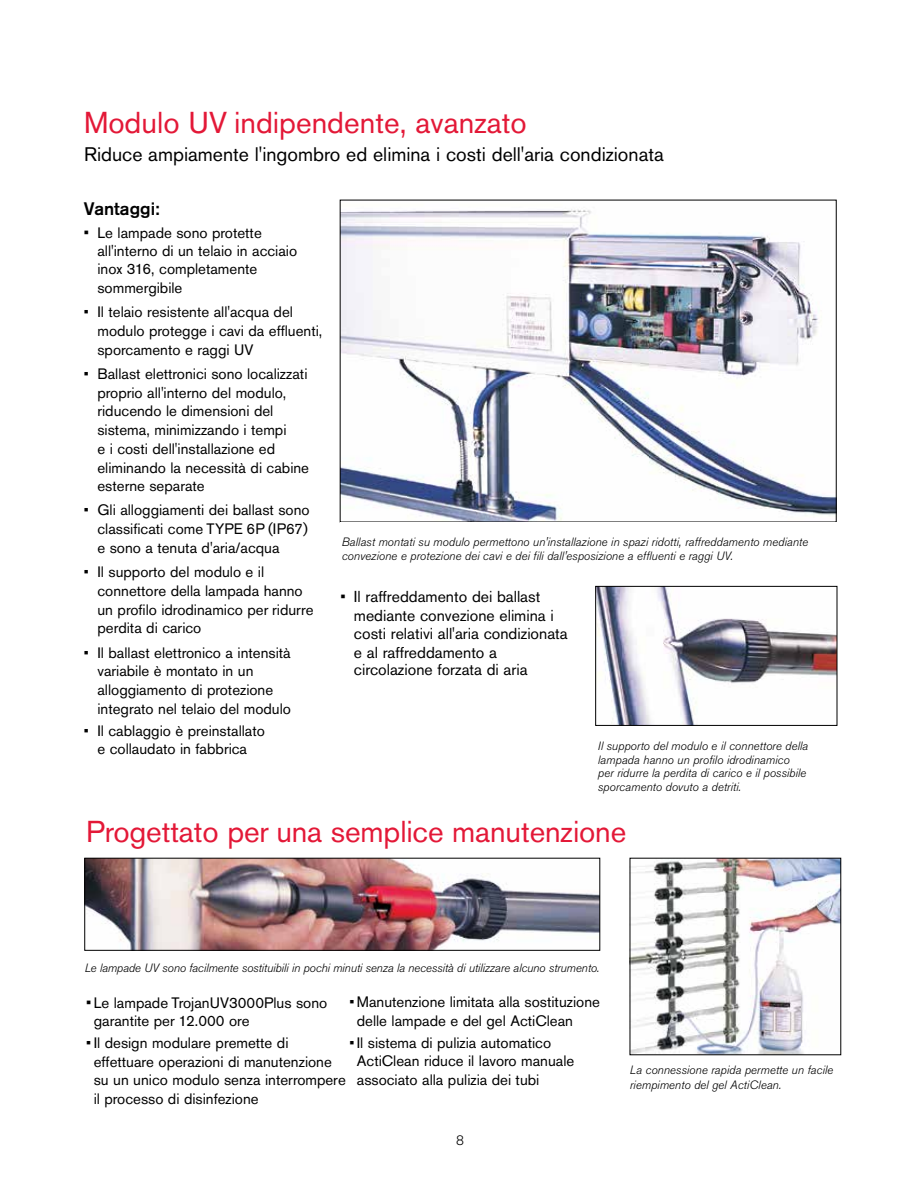
<style>
.page{position:relative;width:918px;height:1188px;background:#fff}
.page>*{position:absolute;margin:0;border:0;box-sizing:border-box;transform-origin:0 0}
.t1{font:30px "Akzidenz Grotesk BQ";letter-spacing:-.005em;color:#e31837}
.t2{font:19.5px "Akzidenz Grotesk BQ";color:#000}
.t3{font:500 18px "Akzidenz Grotesk BQ";color:#000}
.t4{font:15.75px/18.8px "Akzidenz Grotesk BQ";color:#000}
.t5{font:15px/18.8px "Akzidenz Grotesk BQ";color:#000}
.t6{font:300 13.5px "Akzidenz Grotesk BQ";color:#000}
.t7{font:italic 300 12px/13.5px "Akzidenz Grotesk BQ";color:#000}
.s1{font-size:15.75px}
</style>
<div class="page">
<img style="left:597px;top:588px;width:238px;height:136px">
<div style="left:595px;top:586px;width:242px;height:140px;border:1px solid #000"></div>
<img style="left:342px;top:209px;width:492px;height:311px">
<img style="left:87px;top:860px;width:511px;height:89px">
<div style="left:85px;top:858px;width:515px;height:93px;border:1px solid #000"></div>
<img style="left:632px;top:860px;width:207px;height:193px">
<h1 class="t1" style="left:84px;top:104px;width:444px">Modulo UV indipendente, avanzato</h1>
<h2 class="t2" style="left:84px;top:143px;width:581px">Riduce ampiamente l'ingombro ed elimina i costi dell'aria condizionata</h2>
<p class="t3" style="left:84px;top:198px;width:77px">Vantaggi:</p>
<p class="t5" style="left:97px;top:224px;width:201px;line-height:18.3px;text-indent:-14px"><span class="s1">•</span> Le lampade sono protette all'interno di un telaio in acciaio inox 316, completamente sommergibile</p>
<p class="t5" style="left:97px;top:302px;width:226px;text-indent:-14px">• Il telaio resistente all'acqua del modulo protegge i cavi da effluenti, sporcamento e raggi UV</p>
<p class="t5" style="left:97px;top:364px;width:213px;text-indent:-14px">• Ballast elettronici sono localizzati proprio all'interno del modulo, riducendo le dimensioni del sistema, minimizzando i tempi<br>e i costi dell'installazione ed eliminando la necessità di cabine esterne separate</p>
<p class="t5" style="left:97px;top:501px;width:214px;text-indent:-14px">• Gli alloggiamenti dei ballast sono classificati come TYPE 6P (IP67) e sono a tenuta d'aria/acqua</p>
<p class="t5" style="left:97px;top:562px;width:218px;text-indent:-14px">• Il supporto del modulo e il connettore della lampada hanno un profilo idrodinamico per ridurre perdita di carico</p>
<p class="t5" style="left:97px;top:643px;width:195px;text-indent:-14px">• Il ballast elettronico a intensità variabile è montato in un alloggiamento di protezione integrato nel telaio del modulo</p>
<p class="t5" style="left:84px;top:721px;width:182px;text-align:center">• Il cablaggio è preinstallato e collaudato in fabbrica</p>
<p class="t7" style="left:342px;top:535px;width:468px">Ballast montati su modulo permettono un'installazione in spazi ridotti, raffreddamento mediante convezione e protezione dei cavi e dei fili dall'esposizione a effluenti e raggi UV.</p>
<p class="t4" style="left:354px;top:587px;width:215px;text-indent:-13px">• Il raffreddamento dei ballast mediante convezione elimina i costi relativi all'aria condizionata e al raffreddamento a</p>
<p class="t4" style="left:354px;top:660px;width:175px">circolazione forzata di aria</p>
<p class="t7" style="left:598px;top:739px;width:212px">Il supporto del modulo e il connettore della lampada hanno un profilo idrodinamico per ridurre la perdita di carico e il possibile sporcamento dovuto a detriti.</p>
<h1 class="t1" style="left:86px;top:813px;width:542px">Progettato per una semplice manutenzione</h1>
<p class="t7" style="left:85px;top:961px;width:516px">Le lampade UV sono facilmente sostituibili in pochi minuti senza la necessità di utilizzare alcuno strumento.</p>
<p class="t5" style="left:357px;top:993px;width:245px;line-height:18.3px;text-indent:-8px">• Manutenzione limitata alla sostituzione delle lampade e del gel ActiClean</p>
<p class="t5" style="left:357px;top:1033px;width:219px;line-height:18.3px;text-indent:-8px">• Il sistema di pulizia automatico<br>ActiClean riduce il lavoro manuale associato alla pulizia dei tubi</p>
<p class="t5" style="left:94px;top:993px;width:235px;line-height:18.3px;text-indent:-8px"><span class="s1">•</span> Le lampade TrojanUV3000Plus sono garantite per 12.000 ore</p>
<p class="t5" style="left:94px;top:1034px;width:254px;line-height:18.3px;text-indent:-8px">• Il design modulare premette di effettuare operazioni di manutenzione su un unico modulo senza interrompere il processo di disinfezione</p>
<p class="t6" style="left:456px;top:1133px;width:9px">8</p>
<p class="t7" style="left:630px;top:1063px;width:205px;line-height:14.4px">La connessione rapida permette un facile riempimento del gel ActiClean.</p>
</div>
